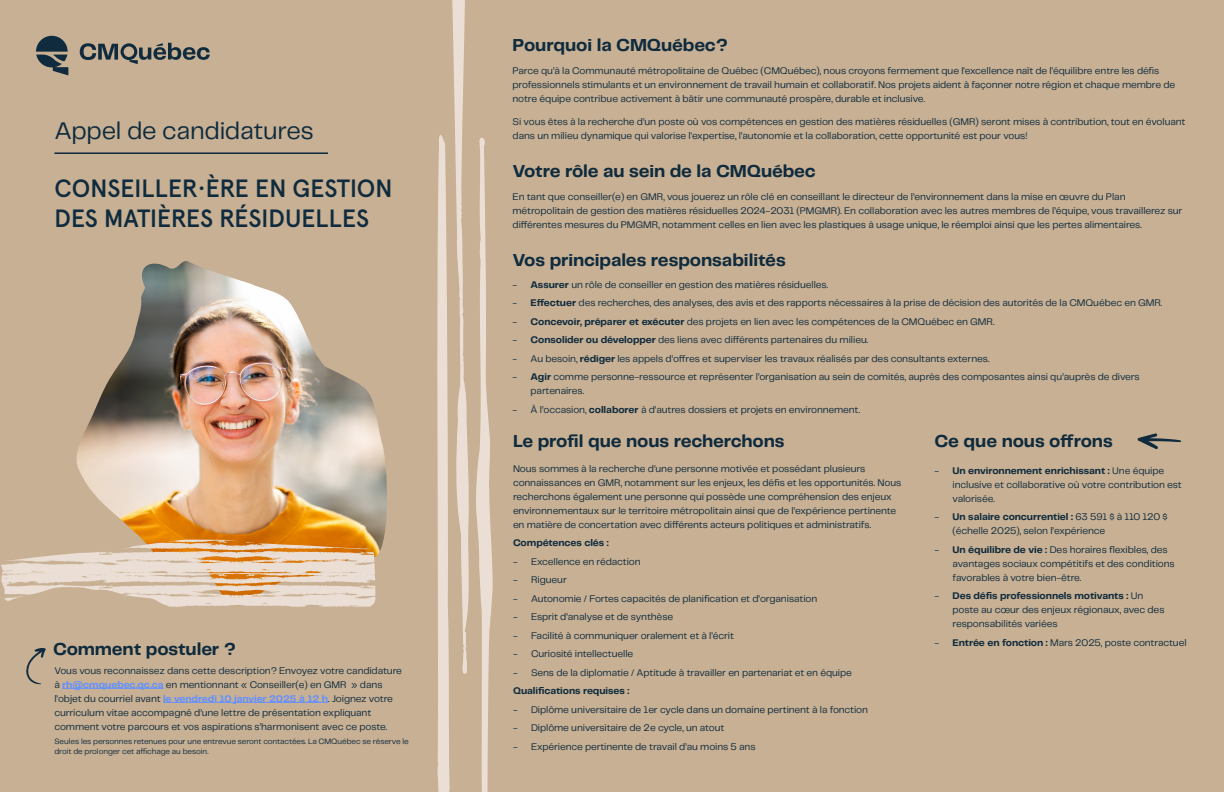
<style>
.page{position:relative;width:1224px;height:792px;background:#c7b094}
.page>*{position:absolute;margin:0;border:0;box-sizing:border-box;transform-origin:0 0}
.t1{font:500 25px/30px "Apercu";letter-spacing:-.005em;color:#0f2b3d}
.t2{font:25px "PP Telegraf";letter-spacing:-.01em;color:#0f2b3d}
.t3{font:700 18px "PP Telegraf";letter-spacing:-.01em;color:#0f2b3d}
.Texte{font:10px/14px "PP Telegraf";letter-spacing:-.01em;color:#0f2b3d}
.Texte-2{font:700 10px "PP Telegraf";letter-spacing:-.01em;color:#0f2b3d}
.t4{font:8px/10px "PP Telegraf";letter-spacing:-.01em;color:#0f2b3d}
.s1{font-weight:700;color:#6190ff}
.s2{font-weight:700}
</style>
<div class="page">
<svg style="left:437px;top:0;width:56px;height:792px"></svg>
<hr style="left:54px;top:152px;width:274px;height:2px;background:#0f2b3d">
<svg style="left:36px;top:36px;width:32px;height:39px"></svg>
<svg style="left:80px;top:43px;width:130px;height:21px"></svg>
<svg style="left:1137px;top:433px;width:44px;height:17px"></svg>
<hr style="left:62px;top:688px;width:102px;height:1px;background:#6190ff">
<hr style="left:163px;top:702px;width:165px;height:1px;background:#6190ff">
<svg style="left:26px;top:648px;width:20px;height:36px"></svg>
<img style="left:76px;top:261px;width:311px;height:295px">
<svg style="left:1px;top:539px;width:375px;height:68px"></svg>
<p class="t2" style="left:54px;top:114px;width:261px">Appel de candidatures</p>
<p class="t1" style="left:54px;top:171px;width:340px">CONSEILLER·ÈRE EN GESTION<br>DES MATIÈRES RÉSIDUELLES</p>
<p class="t3" style="left:53px;top:636px;width:185px">Comment postuler ?</p>
<p class="Texte" style="left:54px;top:663px;width:349px">Vous vous reconnaissez dans cette description? Envoyez votre candidature à <span class="s1">rh@cmquebec.qc.ca</span> en mentionnant « Conseiller(e) en GMR » dans l’objet du courriel avant <span class="s1">le vendredi 10 janvier 2025 à 12 h</span>. Joignez votre curriculum vitae accompagné d’une lettre de présentation expliquant comment votre parcours et vos aspirations s’harmonisent avec ce poste.</p>
<p class="t4" style="left:54px;top:736px;width:356px">Seules les personnes retenues pour une entrevue seront contactées. La CMQuébec se réserve le droit de prolonger cet affichage au besoin.</p>
<p class="t3" style="left:513px;top:33px;width:217px">Pourquoi la CMQuébec?</p>
<p class="Texte" style="left:513px;top:64px;width:664px">Parce qu’à la Communauté métropolitaine de Québec (CMQuébec), nous croyons fermement que l'excellence naît de l'équilibre entre les défis professionnels stimulants et un environnement de travail humain et collaboratif. Nos projets aident à façonner notre région et chaque membre de notre équipe contribue activement à bâtir une communauté prospère, durable et inclusive.</p>
<p class="Texte" style="left:513px;top:115px;width:674px">Si vous êtes à la recherche d’un poste où vos compétences en gestion des matières résiduelles (GMR) seront mises à contribution, tout en évoluant dans un milieu dynamique qui valorise l'expertise, l'autonomie et la collaboration, cette opportunité est pour vous!</p>
<p class="t3" style="left:513px;top:158px;width:305px">Votre rôle au sein de la CMQuébec</p>
<p class="Texte" style="left:513px;top:190px;width:671px">En tant que conseiller(e) en GMR, vous jouerez un rôle clé en conseillant le directeur de l’environnement dans la mise en œuvre du Plan métropolitain de gestion des matières résiduelles 2024-2031 (PMGMR). En collaboration avec les autres membres de l’équipe, vous travaillerez sur différentes mesures du PMGMR, notamment celles en lien avec les plastiques à usage unique, le réemploi ainsi que les pertes alimentaires.</p>
<p class="t3" style="left:513px;top:248px;width:275px">Vos principales responsabilités</p>
<p class="Texte" style="left:513px;top:277px;width:317px">- <span class="s2">Assurer</span> un rôle de conseiller en gestion des matières résiduelles.</p>
<p class="Texte" style="left:513px;top:295px;width:651px">- <span class="s2">Effectuer</span> des recherches, des analyses, des avis et des rapports nécessaires à la prise de décision des autorités de la CMQuébec en GMR.</p>
<p class="Texte" style="left:513px;top:314px;width:483px">- <span class="s2">Concevoir, préparer et exécuter</span> des projets en lien avec les compétences de la CMQuébec en GMR.</p>
<p class="Texte" style="left:513px;top:332px;width:357px">- <span class="s2">Consolider ou développer</span> des liens avec différents partenaires du milieu.</p>
<p class="Texte" style="left:513px;top:351px;width:478px">- Au besoin, <span class="s2">rédiger</span> les appels d’offres et superviser les travaux réalisés par des consultants externes.</p>
<p class="Texte" style="left:531px;top:369px;width:611px;text-indent:-18px">- <span class="s2">Agir</span> comme personne-ressource et représenter l’organisation au sein de comités, auprès des composantes ainsi qu’auprès de divers partenaires.</p>
<p class="Texte" style="left:513px;top:402px;width:349px">- À l’occasion, <span class="s2">collaborer</span> à d’autres dossiers et projets en environnement.</p>
<p class="t3" style="left:513px;top:429px;width:273px">Le profil que nous recherchons</p>
<p class="t3" style="left:935px;top:429px;width:180px">Ce que nous offrons</p>
<p class="Texte" style="left:953px;top:463px;width:231px;text-indent:-18px">- <span class="s2">Un environnement enrichissant :</span> Une équipe inclusive et collaborative où votre contribution est valorisée.</p>
<p class="Texte" style="left:953px;top:510px;width:217px;text-indent:-18px">- <span class="s2">Un salaire concurrentiel :</span> 63 591 $ à 110 120 $ (échelle 2025), selon l’expérience</p>
<p class="Texte" style="left:953px;top:542px;width:224px;text-indent:-18px">- <span class="s2">Un équilibre de vie :</span> Des horaires flexibles, des avantages sociaux compétitifs et des conditions favorables à votre bien-être.</p>
<p class="Texte" style="left:953px;top:589px;width:213px;text-indent:-18px">- <span class="s2">Des défis professionnels motivants :</span> Un poste au cœur des enjeux régionaux, avec des responsabilités variées</p>
<p class="Texte" style="left:935px;top:635px;width:254px">- <span class="s2">Entrée en fonction :</span> Mars 2025, poste contractuel</p>
<p class="Texte" style="left:513px;top:461px;width:390px">Nous sommes à la recherche d’une personne motivée et possédant plusieurs connaissances en GMR, notamment sur les enjeux, les défis et les opportunités. Nous recherchons également une personne qui possède une compréhension des enjeux environnementaux sur le territoire métropolitain ainsi que de l’expérience pertinente en matière de concertation avec différents acteurs politiques et administratifs.</p>
<p class="Texte-2" style="left:513px;top:536px;width:97px">Compétences clés :</p>
<p class="Texte" style="left:513px;top:554px;width:129px">- Excellence en rédaction</p>
<p class="Texte" style="left:513px;top:573px;width:55px">- Rigueur</p>
<p class="Texte" style="left:513px;top:591px;width:306px">- Autonomie / Fortes capacités de planification et d’organisation</p>
<p class="Texte" style="left:513px;top:610px;width:162px">- Esprit d’analyse et de synthèse</p>
<p class="Texte" style="left:513px;top:628px;width:222px">- Facilité à communiquer oralement et à l’écrit</p>
<p class="Texte" style="left:513px;top:647px;width:122px">- Curiosité intellectuelle</p>
<p class="Texte" style="left:513px;top:665px;width:340px">- Sens de la diplomatie / Aptitude à travailler en partenariat et en équipe</p>
<p class="Texte-2" style="left:513px;top:684px;width:118px">Qualifications requises :</p>
<p class="Texte" style="left:513px;top:702px;width:356px">- Diplôme universitaire de 1er cycle dans un domaine pertinent à la fonction</p>
<p class="Texte" style="left:513px;top:721px;width:213px">- Diplôme universitaire de 2e cycle, un atout</p>
<p class="Texte" style="left:513px;top:739px;width:244px">- Expérience pertinente de travail d’au moins 5 ans</p>
</div>
